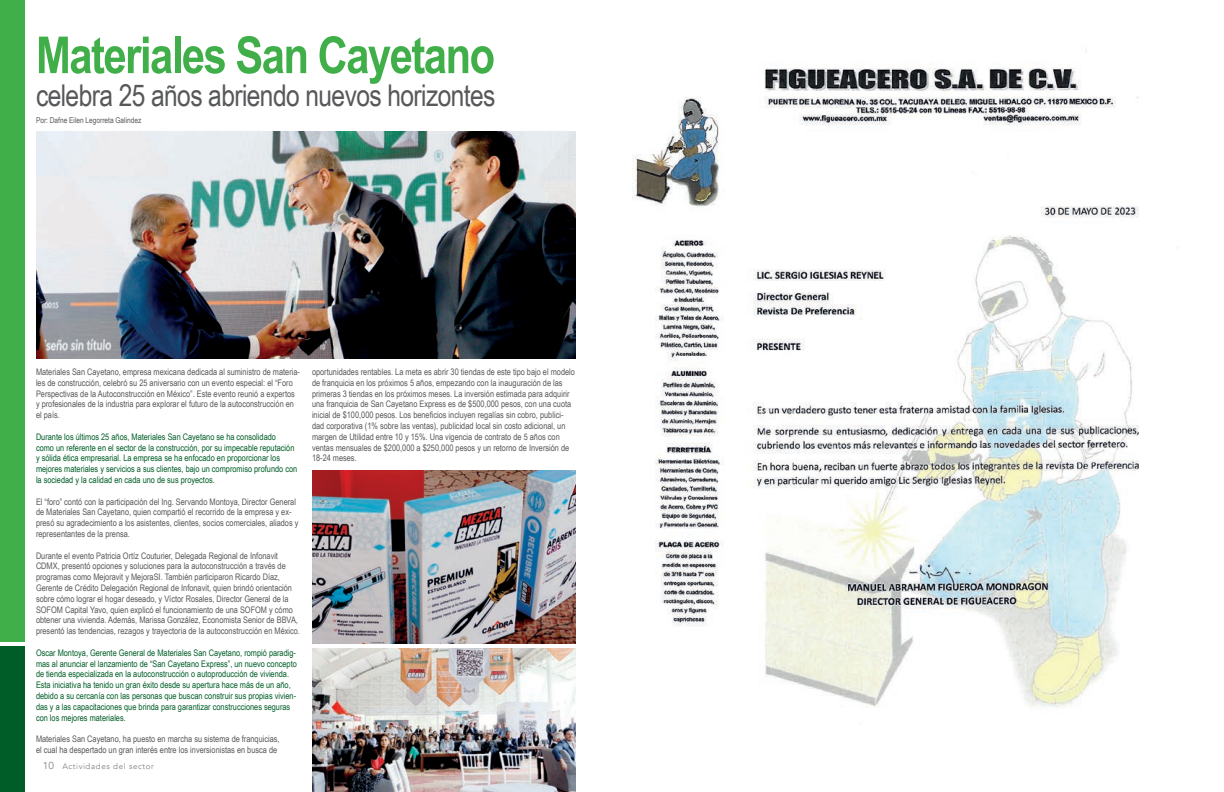
<style>
.page{position:relative;width:1224px;height:792px;background:#fff}
.page>*{position:absolute;margin:0;border:0;box-sizing:border-box;transform-origin:0 0}
.t1{font:700 51px "Arial Narrow";letter-spacing:-.03em;color:#40ae49}
.t2{font:30px "Arial Narrow";letter-spacing:-.02em;color:#57585a}
.t3{font:9px/10.8px "Arial Narrow";color:#57585a}
.t4{font:9px/10.8px "Arial Narrow";color:#005d28}
.t5{font:8px "Arial Narrow";color:#57585a}
.t6{font:8px "Avenir";letter-spacing:.075em;color:#808285}
.s1{font-size:10px}
</style>
<div class="page">
<img style="left:36px;top:132px;width:540px;height:226px">
<img style="left:313px;top:649px;width:263px;height:143px">
<img style="left:313px;top:470px;width:263px;height:173px">
<div style="left:0;top:0;width:25px;height:641px;background:#40ae49"></div>
<div style="left:0;top:646px;width:25px;height:146px;background:#005d28"></div>
<img style="left:633px;top:49px;width:506px;height:658px">
<h1 class="t1" style="left:36px;top:17px;width:461px">Materiales San Cayetano</h1>
<h2 class="t2" style="left:36px;top:74px;width:461px">celebra 25 años abriendo nuevos horizontes</h2>
<p class="t5" style="left:36px;top:115px;width:107px">Por: Dafne Eilen Legorreta Galindez</p>
<p class="t3" style="left:36px;top:366px;width:265px">Materiales San Cayetano, empresa mexicana dedicada al suministro de materia&shy;les de construcción, celebró su 25 aniversario con un evento especial: el “Foro Perspectivas de la Autoconstrucción en México”. Este evento reunió a expertos y profesionales de la industria para explorar el futuro de la autoconstrucción en el país.</p>
<p class="t4" style="left:36px;top:431px;width:263px">Durante los últimos 25 años, Materiales San Cayetano se ha consolidado<br>como un referente en el sector de la construcción, por su impecable reputación y sólida ética empresarial. La empresa se ha enfocado en proporcionar los mejores materiales y servicios a sus clientes, bajo un compromiso profundo con la sociedad y la calidad en cada uno de sus proyectos.</p>
<p class="t3" style="left:36px;top:496px;width:264px">El “foro” contó con la participación del Ing. Servando Montoya, Director General de Materiales San Cayetano, quien compartió el recorrido de la empresa y ex&shy;presó su agradecimiento a los asistentes, clientes, socios comerciales, aliados y representantes de la prensa.</p>
<p class="t3" style="left:36px;top:550px;width:265px">Durante el evento Patricia Ortíz Couturier, Delegada Regional de Infonavit CDMX, presentó opciones y soluciones para la autoconstrucción a través de programas como Mejoravit y MejoraSI. También participaron Ricardo Díaz, Gerente de Crédito Delegación Regional de Infonavit, quien brindó orientación sobre cómo lograr el hogar deseado, y Víctor Rosales, Director General de la SOFOM Capital Yavo, quien explicó el funcionamiento de una SOFOM y cómo obtener una vivienda. Además, Marissa González, Economista Senior de BBVA, presentó las tendencias, rezagos y trayectoria de la autoconstrucción en México.</p>
<p class="t4" style="left:36px;top:647px;width:262px">Oscar Montoya, Gerente General de Materiales San Cayetano, rompió paradig&shy;mas al anunciar el lanzamiento de “San Cayetano Express”, un nuevo concepto de tienda especializada en la autoconstrucción o autoproducción de vivienda.<br>Esta iniciativa ha tenido un gran éxito desde su apertura hace más de un año, debido a su cercanía con las personas que buscan construir sus propias vivien&shy;das y a las capacitaciones que brinda para garantizar construcciones seguras con los mejores materiales.</p>
<p class="t3" style="left:36px;top:733px;width:245px">Materiales San Cayetano, ha puesto en marcha su sistema de franquicias, el cual ha despertado un gran interés entre los inversionistas en busca de</p>
<p class="t6" style="left:43px;top:761px;width:113px"><span class="s1">10</span> Actividades del sector</p>
<p class="t3" style="left:312px;top:366px;width:264px">oportunidades rentables. La meta es abrir 30 tiendas de este tipo bajo el modelo de franquicia en los próximos 5 años, empezando con la inauguración de las primeras 3 tiendas en los próximos meses. La inversión estimada para adquirir una franquicia de San Cayetano Express es de $500,000 pesos, con una cuota inicial de $100,000 pesos. Los beneficios incluyen regalías sin cobro, publici&shy;dad corporativa (1% sobre las ventas), publicidad local sin costo adicional, un margen de Utilidad entre 10 y 15%. Una vigencia de contrato de 5 años con ventas mensuales de $200,000 a $250,000 pesos y un retorno de Inversión de 18-24 meses.</p>
</div>
